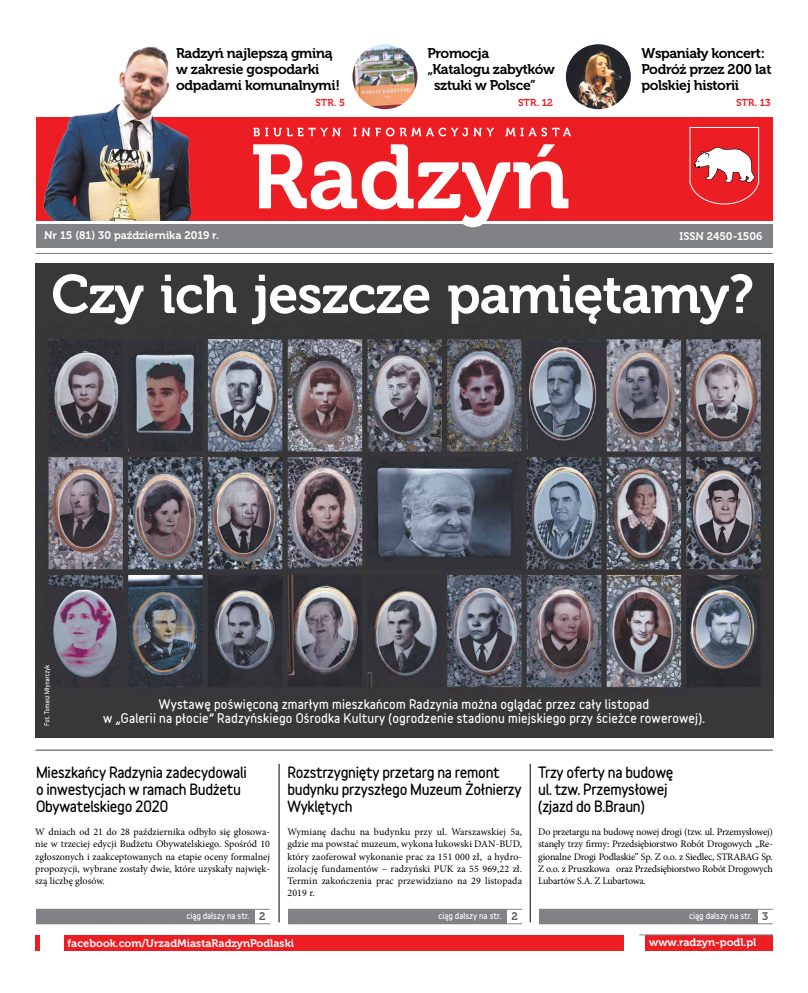
<style>
.page{position:relative;width:808px;height:993px;background:#fff}
.page>*{position:absolute;margin:0;border:0;box-sizing:border-box;transform-origin:0 0}
.t1{font:54px "Museo 700";letter-spacing:-.02em;color:#fff}
.t2{font:900 14px/17px "Variable";letter-spacing:-.02em;color:#000}
.t3{font:14px/16px "Museo 700";letter-spacing:-.025em;color:#000}
.t4{font:900 12px/14px "Variable";letter-spacing:.015em;color:#fff;text-align:center}
.t5{font:11px "Museo 700";color:#fff}
.t6{font:10px/12px "Minion Pro";color:#000;text-align:justify}
.t7{font:10px "Museo 700";color:#ed1d24}
.t8{font:900 8px "Variable";color:#fff}
.s1{font-family:"Museo 700";font-weight:400;font-size:11px;color:#58595b}
</style>
<div class="page">
<img style="left:35px;top:263px;width:738px;height:474px">
<div style="left:36px;top:117px;width:736px;height:103px;background:#ed1d24"></div>
<div style="left:36px;top:224px;width:736px;height:24px;background:#808285"></div>
<hr style="left:35px;top:253px;width:737px;height:1px;background:#808285">
<svg style="left:689px;top:127px;width:70px;height:77px"></svg>
<img style="left:566px;top:44px;width:65px;height:65px;border-radius:32px">
<img style="left:352px;top:44px;width:65px;height:65px;border-radius:32px">
<div style="left:35px;top:935px;width:737px;height:15px;background:#ed1d24"></div>
<hr style="left:639px;top:934px;width:134px;height:1px;background:#808285">
<svg style="left:253px;top:127px;width:318px;height:9px"></svg>
<hr style="left:36px;top:908px;width:234px;height:1px;background:#808285">
<hr style="left:36px;top:922px;width:234px;height:1px;background:#808285">
<div style="left:36px;top:909px;width:219px;height:14px;background:#808285"></div>
<hr style="left:539px;top:908px;width:234px;height:1px;background:#808285">
<hr style="left:539px;top:922px;width:234px;height:1px;background:#808285">
<div style="left:539px;top:909px;width:218px;height:14px;background:#808285"></div>
<hr style="left:288px;top:908px;width:234px;height:1px;background:#808285">
<hr style="left:288px;top:922px;width:234px;height:1px;background:#808285">
<div style="left:288px;top:909px;width:219px;height:14px;background:#808285"></div>
<hr style="left:279px;top:763px;width:1px;height:159px;background:#000">
<hr style="left:530px;top:763px;width:1px;height:159px;background:#000">
<hr style="left:36px;top:749px;width:737px;height:1px;background:#808285">
<img style="left:43px;top:46px;width:149px;height:174px">
<svg style="left:44px;top:664px;width:7px;height:61px"></svg>
<svg style="left:253px;top:144px;width:315px;height:83px"></svg>
<h2 class="t3" style="left:176px;top:45px;width:165px">Radzyń najlepszą gminą w zakresie gospodarki odpadami komunalnymi!</h2>
<h2 class="t3" style="left:427px;top:45px;width:63px">Promocja</h2>
<h2 class="t3" style="left:427px;top:61px;width:129px">„Katalogu zabytków</h2>
<h2 class="t3" style="left:434px;top:77px;width:103px">sztuki w Polsce”</h2>
<h2 class="t3" style="left:641px;top:45px;width:132px">Wspaniały koncert:<br>Podróż przez 200 lat polskiej historii</h2>
<p class="t7" style="left:315px;top:97px;width:31px">STR. 5</p>
<p class="t7" style="left:518px;top:97px;width:36px">STR. 12</p>
<p class="t7" style="left:736px;top:97px;width:36px">STR. 13</p>
<p class="t5" style="left:44px;top:229px;width:176px">Nr 15 (81) 30 października 2019 r.</p>
<p class="t5" style="left:680px;top:229px;width:84px">ISSN 2450-1506</p>
<h1 class="t1" style="left:51px;top:264px;width:704px">Czy ich jeszcze pamiętamy?</h1>
<p class="t4" style="left:103px;top:696px;width:603px">Wystawę poświęconą zmarłym mieszkańcom Radzynia można oglądać przez cały listopad<br>w „Galerii na płocie” Radzyńskiego Ośrodka Kultury (ogrodzenie stadionu miejskiego przy ścieżce rowerowej).</p>
<h2 class="t2" style="left:36px;top:763px;width:212px">Mieszkańcy Radzynia zadecydowali o inwestycjach w ramach Budżetu<br>Obywatelskiego 2020</h2>
<h2 class="t2" style="left:538px;top:763px;width:137px">Trzy oferty na budowę ul. tzw. Przemysłowej (zjazd do B.Braun)</h2>
<h2 class="t2" style="left:287px;top:763px;width:236px">Rozstrzygnięty przetarg na remont budynku przyszłego Muzeum Żołnierzy<br>Wyklętych</h2>
<p class="t6" style="left:35px;top:826px;width:236px">W dniach od 21 do 28 października odbyło się głosowa&shy;nie w trzeciej edycji Budżetu Obywatelskiego. Spośród 10 zgłoszonych i zaakceptowanych na etapie oceny formalnej propozycji, wybrane zostały dwie, które uzyskały najwięk&shy;szą liczbę głosów.</p>
<p class="t6" style="left:538px;top:826px;width:236px">Do przetargu na budowę nowej drogi (tzw. ul. Przemysłowej) stanęły trzy firmy: Przedsiębiorstwo Robót Drogowych „Re&shy;gionalne Drogi Podlaskie” Sp. Z o.o. z Siedlec, STRABAG Sp.<br>Z o.o. z Pruszkowa oraz Przedsiębiorstwo Robót Drogowych Lubartów S.A. Z Lubartowa.</p>
<p class="t6" style="left:287px;top:826px;width:236px">Wymianę dachu na budynku przy ul. Warszawskiej 5a, gdzie ma powstać muzeum, wykona łukowski DAN-BUD, który zaoferował wykonanie prac za 151 000 zł, a hydro&shy;izolację fundamentów – radzyński PUK za 55 969,22 zł.<br>Termin zakończenia prac przewidziano na 29 listopada 2019 r.</p>
<p class="t8" style="left:186px;top:909px;width:81px">ciąg dalszy na str. <span class="s1">2</span></p>
<p class="t8" style="left:438px;top:909px;width:81px">ciąg dalszy na str. <span class="s1">2</span></p>
<p class="t8" style="left:689px;top:909px;width:81px">ciąg dalszy na str. <span class="s1">3</span></p>
<p class="t5" style="left:68px;top:936px;width:228px">facebook.com/UrzadMiastaRadzynPodlaski</p>
<p class="t5" style="left:649px;top:935px;width:109px">www.radzyn-podl.pl</p>
</div>
